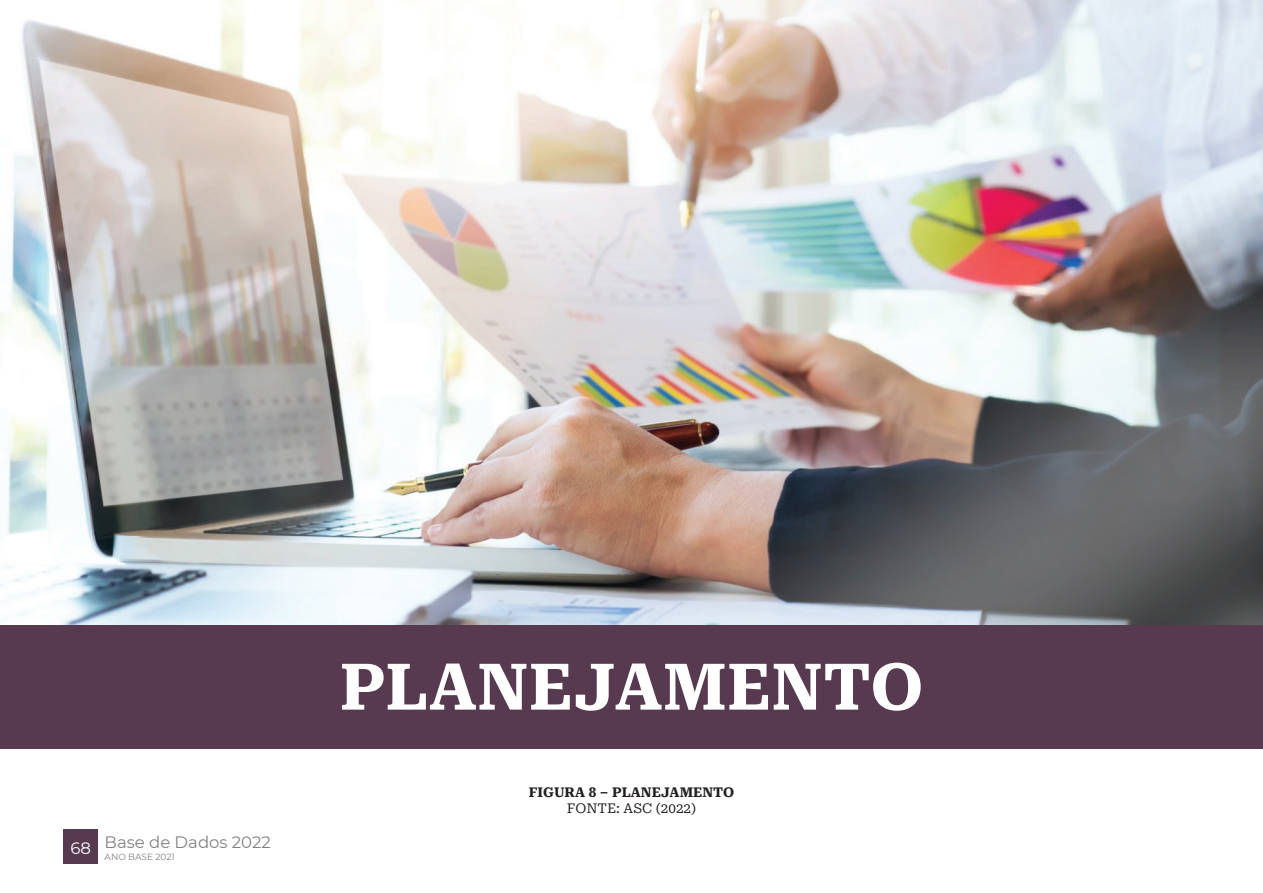
<style>
.page{position:relative;width:1263px;height:893px;background:#fff}
.page>*{position:absolute;margin:0;border:0;box-sizing:border-box;transform-origin:0 0}
.BIG_BIG_BIG{font:700 64.5px "Roboto Serif";color:#fff}
.t1{font:16.5px "Montserrat";color:#808285}
.Legenda_Tabela_e_Im{font:700 13.5px "Roboto Serif";color:#231f20}
.Legenda_Tabela_e_Im-2{font:13.5px "Roboto Serif";color:#231f20}
.t2{font:9px "Montserrat";color:#808285}
.s1{color:#fff}
</style>
<div class="page">
<div style="left:64px;top:829px;width:34px;height:34px;background:#573a50"></div>
<img style="left:0;top:0;width:1263px;height:625px">
<div style="left:0;top:625px;width:1263px;height:124px;background:#573a50"></div>
<p class="t1" style="left:70px;top:831px;width:202px"><span class="s1">68</span> Base de Dados 2022</p>
<p class="t2" style="left:105px;top:851px;width:72px">ANO BASE 2021</p>
<p class="BIG_BIG_BIG" style="left:340px;top:635px;width:585px">PLANEJAMENTO</p>
<p class="Legenda_Tabela_e_Im" style="left:529px;top:781px;width:207px">FIGURA 8 – PLANEJAMENTO</p>
<p class="Legenda_Tabela_e_Im-2" style="left:567px;top:798px;width:131px">FONTE: ASC (2022)</p>
</div>
